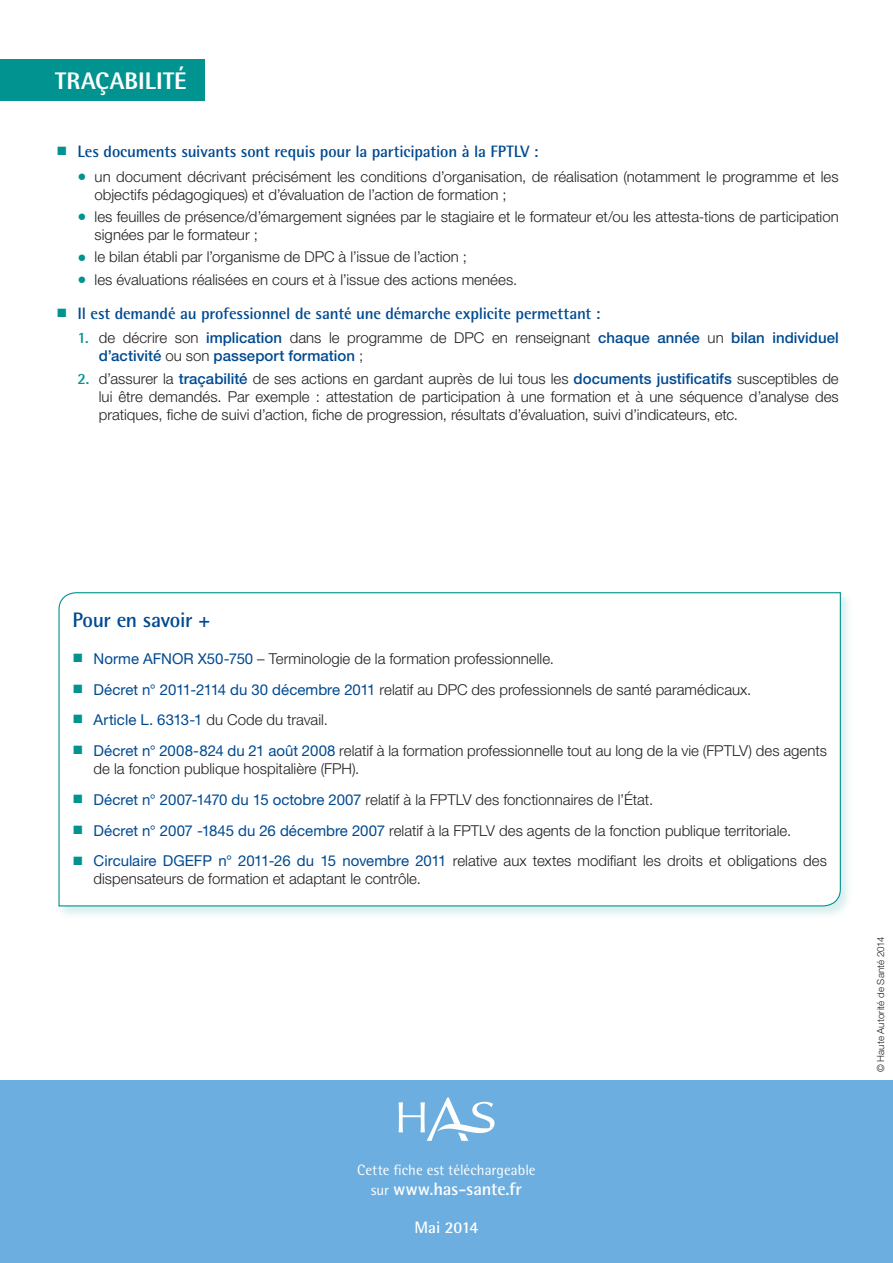
<style>
.page{position:relative;width:893px;height:1263px;background:#fff}
.page>*{position:absolute;margin:0;border:0;box-sizing:border-box;transform-origin:0 0}
.Titre_bloc{font:800 24px "Rotis Semi Sans Std";letter-spacing:.005em;color:#fff}
.Introduction{font:700 21px "Rotis Semi Sans Std";letter-spacing:-.02em;color:#004a91}
.t1{font:700 18px "Rotis Semi Sans Std";letter-spacing:-.005em;color:#fff}
.t2{font:700 16.5px "Rotis Semi Sans Std";letter-spacing:-.01em;color:#004a91}
.t3{font:700 16.5px "Rotis Semi Sans Std";letter-spacing:-.015em;color:#fff}
.texte_courant{font:300 15px/18px "Helvetica Neue LT Std";color:#231f20}
.texte_courant-2{font:500 15px/18px "Helvetica Neue LT Std";color:#004a91}
.t4{font:15px "Rotis Semi Sans Std";color:#fff}
.t5{font:300 9.75px "Helvetica Neue LT Std";letter-spacing:.015em;color:#231f20}
.s1{font-family:"Arial";font-weight:400;font-size:18px;color:#009390}
.s2{font-family:"Arial";font-weight:400;color:#009390}
.s3{font-family:"Rotis Semi Sans Std";font-weight:700;font-size:15.75px;color:#009390}
.s4{font-weight:300;color:#231f20}
.s5{font-weight:500;color:#004a91}
.s6{font-weight:400;color:#004a91}
.s7{font-weight:400;font-size:15px}
</style>
<div class="page">
<div style="left:0;top:1080px;width:893px;height:183px;background:#6caedf"></div>
<svg style="left:399px;top:1097px;width:95px;height:44px"></svg>
<div style="left:56px;top:591px;width:797px;height:328px;background:#009390;opacity:.15"></div>
<svg style="left:58px;top:592px;width:783px;height:315px"></svg>
<div style="left:0;top:60px;width:204px;height:41px;background:#009390"></div>
<p class="Titre_bloc" style="left:55px;top:65px;width:133px">TRAÇABILITÉ</p>
<p class="t2" style="left:56px;top:142px;width:483px"><span class="s1">■</span> Les documents suivants sont requis pour la participation à la FPTLV :</p>
<p class="texte_courant" style="left:95px;top:167px;width:746px;text-indent:-17px"><span class="s2">●</span> un document décrivant précisément les conditions d’organisation, de réalisation (notamment le programme et les objectifs pédagogiques) et d’évaluation de l’action de formation ;</p>
<p class="texte_courant" style="left:95px;top:207px;width:746px;text-indent:-17px"><span class="s2">●</span> les feuilles de présence/d’émargement signées par le stagiaire et le formateur et/ou les attesta-tions de participation signées par le formateur ;</p>
<p class="texte_courant" style="left:78px;top:248px;width:391px"><span class="s2">●</span> le bilan établi par l’organisme de DPC à l’issue de l’action ;</p>
<p class="texte_courant" style="left:78px;top:270px;width:441px"><span class="s2">●</span> les évaluations réalisées en cours et à l’issue des actions menées.</p>
<p class="t2" style="left:56px;top:303px;width:546px"><span class="s1">■</span> Il est demandé au professionnel de santé une démarche explicite permettant :</p>
<p class="texte_courant-2" style="left:99px;top:328px;width:741px;text-indent:-21px"><span class="s3">1.</span> <span class="s4">de décrire son</span> implication <span class="s4">dans le programme de DPC en renseignant</span> chaque année <span class="s4">un</span> bilan individuel d’activité <span class="s4">ou son</span> passeport formation <span class="s4">;</span></p>
<p class="texte_courant" style="left:99px;top:370px;width:741px;text-align:justify;text-indent:-21px"><span class="s3">2.</span> d’assurer la <span class="s5">traçabilité</span> de ses actions en gardant auprès de lui tous les <span class="s5">documents justificatifs</span> susceptibles de lui être demandés. Par exemple : attestation de participation à une formation et à une séquence d’analyse des pratiques, fiche de suivi d’action, fiche de progression, résultats d’évaluation, suivi d’indicateurs, etc.</p>
<p class="Introduction" style="left:72px;top:607px;width:140px">Pour en savoir +</p>
<p class="texte_courant" style="left:72px;top:649px;width:483px"><span class="s1">■</span> <span class="s6">Norme AFNOR X50-750</span> – Terminologie de la formation professionnelle.</p>
<p class="texte_courant" style="left:72px;top:680px;width:681px"><span class="s1">■</span> <span class="s6">Décret n° 2011-2114 du 30 décembre 2011</span> relatif au DPC des professionnels de santé paramédicaux.</p>
<p class="texte_courant" style="left:72px;top:711px;width:257px"><span class="s1">■</span> <span class="s6">Article L. 6313-1</span> du Code du travail.</p>
<p class="texte_courant" style="left:94px;top:741px;width:735px;text-indent:-21px"><span class="s1">■</span> <span class="s6">Décret n° 2008-824 du 21 août 2008</span> relatif à la formation professionnelle tout au long de la vie (FPTLV) des agents de la fonction publique hospitalière (FPH).</p>
<p class="texte_courant" style="left:72px;top:790px;width:582px"><span class="s1">■</span> <span class="s6">Décret n° 2007-1470 du 15 octobre 2007</span> relatif à la FPTLV des fonctionnaires de l’État.</p>
<p class="texte_courant" style="left:72px;top:821px;width:720px"><span class="s1">■</span> <span class="s6">Décret n° 2007 -1845 du 26 décembre 2007</span> relatif à la FPTLV des agents de la fonction publique territoriale.</p>
<p class="texte_courant" style="left:94px;top:852px;width:735px;text-indent:-21px"><span class="s1">■</span> <span class="s6">Circulaire DGEFP n° 2011-26 du 15 novembre 2011</span> relative aux textes modifiant les droits et obligations des dispensateurs de formation et adaptant le contrôle.</p>
<p class="t4" style="left:357px;top:1161px;width:180px">Cette fiche est téléchargeable</p>
<p class="t1" style="left:371px;top:1178px;width:152px"><span class="s7">sur</span> www.has-sante.fr</p>
<p class="t3" style="left:415px;top:1217px;width:65px">Mai 2014</p>
<p class="t5" style="left:875px;top:1072px;width:138px;rotate:-90deg">© Haute Autorité de Santé 2014</p>
</div>
